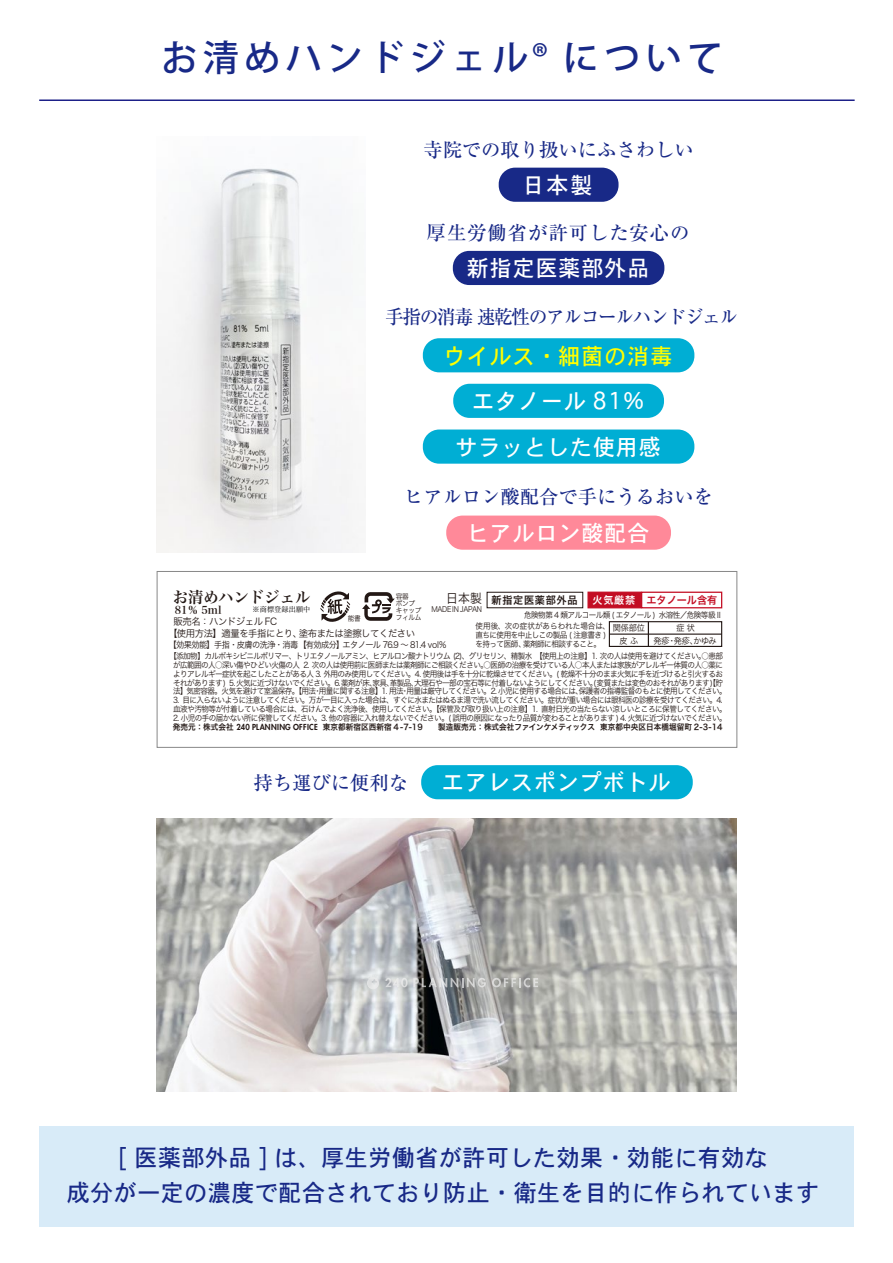
<style>
.page{position:relative;width:893px;height:1263px;background:#fff}
.page>*{position:absolute;margin:0;border:0;box-sizing:border-box;transform-origin:0 0}
.t1{font:500 36px "Koz Go Pr 6 N";letter-spacing:.15em;color:#182987}
.t2{font:23.7px/34.5px "Osaka";letter-spacing:.025em;color:#182987;text-align:center}
.t3{font:22.5px/45.5px "Osaka";letter-spacing:.05em;color:#fff;text-align:center}
.t4{font:22.5px "Osaka";letter-spacing:.05em;color:#ff0}
.t5{font:500 19.35px "Ryumin Pro";color:#182987}
.t6{font:500 19.35px "Ryumin Pro";letter-spacing:-.075em;color:#182987}
.t7{font:500 19.35px "Ryumin Pro";letter-spacing:.05em;color:#182987}
.t8{font:15.75px "Hira Min Pro W6";color:#231815}
.t9{font:12.6px "Hira Kaku Pro W3";color:#231815;scale:.94 1}
.t10{font:10.8px "Hira Min Pro W6";color:#231815}
.t11{font:10.35px "Hira Kaku Pro W6";color:#c30d23}
.t12{font:10.35px "Hira Kaku Pro W6";letter-spacing:.075em;color:#231815}
.t13{font:9.6px/12.1px "Hira Kaku Pro W3";letter-spacing:-.05em;color:#231815}
.t14{font:8.7px "Hira Kaku Pro W3";letter-spacing:-.075em;color:#231815;scale:.94 1}
.t15{font:8.55px "Hira Kaku Pro W3";letter-spacing:-.025em;color:#231815;scale:.95 1}
.t16{font:8.1px/8.9px "Hira Kaku Pro W3";letter-spacing:-.075em;color:#231815;scale:.94 1}
.t17{font:8.1px "Hira Kaku Pro W6";letter-spacing:.005em;color:#231815;scale:.94 1}
.t18{font:7.5px "Hira Kaku Pro W3";letter-spacing:-.05em;color:#231815;scale:.89 1}
.t19{font:7.35px "Hira Min Pro W3";letter-spacing:.025em;color:#040000}
.t20{font:7.05px/7.1px "Hira Kaku Pro W3";letter-spacing:-.05em;color:#231815;scale:.94 1}
.s1{color:#fff}
.s2{font-family:"Futura";font-weight:800}
</style>
<div class="page">
<div style="left:157px;top:571px;width:580px;height:177px;background:#fff;border:1px solid #888"></div>
<div style="left:487px;top:592px;width:96px;height:16px;border:1px solid #231815"></div>
<div style="left:587px;top:592px;width:54px;height:16px;background:#c30d23"></div>
<div style="left:641px;top:592px;width:81px;height:16px;border:1px solid #c30d23"></div>
<svg style="left:362px;top:592px;width:33px;height:29px"></svg>
<svg style="left:320px;top:591px;width:30px;height:31px"></svg>
<div style="left:609px;top:621px;width:113px;height:26px;border:1px solid #231815"></div>
<hr style="left:609px;top:633px;width:113px;height:2px;background:#231815">
<svg style="left:648px;top:622px;width:1px;height:24px"></svg>
<img style="left:156px;top:168px;width:199px;height:385px">
<div style="left:499px;top:168px;width:119px;height:34px;background:#182987;border-radius:16px"></div>
<div style="left:453px;top:251px;width:211px;height:34px;background:#182987;border-radius:16px"></div>
<div style="left:423px;top:338px;width:271px;height:34px;background:#00aed4;border-radius:16px"></div>
<div style="left:453px;top:384px;width:211px;height:34px;background:#00aed4;border-radius:16px"></div>
<div style="left:423px;top:429px;width:271px;height:35px;background:#00aed4;border-radius:16px"></div>
<div style="left:446px;top:516px;width:225px;height:34px;background:#ff8999;border-radius:16px"></div>
<div style="left:39px;top:1126px;width:814px;height:100px;background:#d8ebf8"></div>
<div style="left:421px;top:765px;width:272px;height:34px;background:#00aed4;border-radius:16px"></div>
<hr style="left:39px;top:99px;width:816px;height:2px;background:#1d2088">
<img style="left:156px;top:819px;width:581px;height:273px">
<svg style="left:385px;top:978px;width:101px;height:9px"></svg>
<svg style="left:492px;top:978px;width:46px;height:9px"></svg>
<svg style="left:367px;top:974px;width:12px;height:15px"></svg>
<h1 class="t1" style="left:161px;top:38px;width:563px">お清めハンドジェル® について</h1>
<h3 class="t5" style="left:423px;top:134px;width:272px">寺院での取り扱いにふさわしい</h3>
<h3 class="t3" style="left:523px;top:161px;width:71px">日本製</h3>
<h3 class="t7" style="left:427px;top:217px;width:264px">厚生労働省が許可した安心の</h3>
<h3 class="t3" style="left:467px;top:245px;width:184px">新指定医薬部外品</h3>
<h3 class="t6" style="left:385px;top:302px;width:355px">手指の消毒 速乾性のアルコールハンドジェル</h3>
<h3 class="t4" style="left:444px;top:341px;width:230px">ウイルス・細菌の消毒</h3>
<h3 class="t3" style="left:455px;top:378px;width:207px">エタノール 81%<br>サラッとした使用感</h3>
<h3 class="t5" style="left:404px;top:482px;width:311px">ヒアルロン酸配合で手にうるおいを</h3>
<h3 class="t3" style="left:467px;top:509px;width:184px">ヒアルロン酸配合</h3>
<h3 class="t8" style="left:173px;top:583px;width:139px">お清めハンドジェル</h3>
<p class="t12" style="left:491px;top:590px;width:88px">新指定医薬部外品</p>
<p class="t11" style="left:592px;top:590px;width:126px"><span class="s1">火気厳禁</span> エタノール含有</p>
<p class="t13" style="left:168px;top:615px;width:249px;text-indent:5px">販売名：ハンドジェル FC<br>【使用方法】適量を手指にとり、塗布または塗擦してください</p>
<p class="t16" style="left:169px;top:651px;width:595px;text-align:center">【添加物】カルボキシビニルポリマー、トリエタノールアミン、ヒアルロン酸ナトリウム (2)、グリセリン、精製水　【使用上の注意】1. 次の人は使用を避けてください。○患部が広範囲の人○深い傷やひどい火傷の人 2. 次の人は使用前に医師または薬剤師にご相談ください。○医師の治療を受けている人○本人または家族がアレルギー体質の人○薬によりアレルギー症状を起こしたことがある人 3. 外用のみ使用してください。4. 使用後は手を十分に乾燥させてください。( 乾燥不十分のまま火気に手を近づけると引火するおそれがあります) 5.火気に近づけないでください。6.薬剤が床、家具、革製品、大理石や一部の宝石等に付着しないようにしてください。(変質または変色のおそれがあります)【貯法】気密容器。火気を避けて室温保存。【用法・用量に関する注意】1. 用法・用量は厳守してください。2. 小児に使用する場合には、保護者の指導監督のもとに使用してください。</p>
<p class="t16" style="left:173px;top:695px;width:591px">3. 目に入らないように注意してください。万が一目に入った場合は、すぐに水またはぬるま湯で洗い流してください。症状が重い場合には眼科医の診療を受けてください。4.血液や汚物等が付着している場合には、石けんでよく洗浄後、使用してください。【保管及び取り扱い上の注意】1. 直射日光の当たらない涼しいところに保管してください。</p>
<p class="t16" style="left:173px;top:713px;width:591px">2. 小児の手の届かない所に保管してください。3. 他の容器に入れ替えないでください。( 誤用の原因になったり品質が変わることがあります ) 4. 火気に近づけないでください。</p>
<h3 class="t9" style="left:446px;top:587px;width:40px">日本製</h3>
<p class="t18" style="left:431px;top:602px;width:58px">MADE IN JAPAN</p>
<p class="t20" style="left:396px;top:592px;width:29px">容器<br>ポンプキャップ</p>
<p class="t19" style="left:252px;top:603px;width:59px">※商標登録出願中</p>
<h3 class="t10" style="left:175px;top:601px;width:48px">81％ 5ml</h3>
<p class="t16" style="left:524px;top:610px;width:212px">危険物第 4 類アルコール類 ( エタノール ) 水溶性／危険等級Ⅱ</p>
<p class="t20" style="left:348px;top:614px;width:15px">能書</p>
<p class="t20" style="left:396px;top:613px;width:29px">フィルム</p>
<p class="t16" style="left:476px;top:621px;width:145px">使用後、次の症状があらわれた場合は、直ちに使用を中止しこの製品 ( 注意書き )を持って医師、薬剤師に相談すること。</p>
<p class="t15" style="left:613px;top:620px;width:35px">関係部位</p>
<p class="t15" style="left:676px;top:620px;width:21px">症 状</p>
<p class="t15" style="left:619px;top:633px;width:21px">皮 ふ</p>
<p class="t15" style="left:654px;top:633px;width:68px">発疹・発疹、かゆみ</p>
<p class="t14" style="left:169px;top:637px;width:297px">【効果効能】手指・皮膚の洗浄・消毒 【有効成分】エタノール 76.9 ～ 81.4 vol%</p>
<p class="t17" style="left:173px;top:720px;width:586px">発売元：株式会社 <span class="s2">240 PLANNING OFFICE</span> 東京都新宿区西新宿 4 -7-19　　製造販売元：株式会社ファインケメティックス 東京都中央区日本橋堀留町 2-3-14</p>
<h3 class="t5" style="left:253px;top:767px;width:156px">持ち運びに便利な</h3>
<h3 class="t3" style="left:442px;top:759px;width:230px">エアレスポンプボトル</h3>
<h2 class="t2" style="left:67px;top:1140px;width:754px">[ 医薬部外品 ] は、厚生労働省が許可した効果・効能に有効な<br>成分が一定の濃度で配合されており防止・衛生を目的に作られています</h2>
</div>
